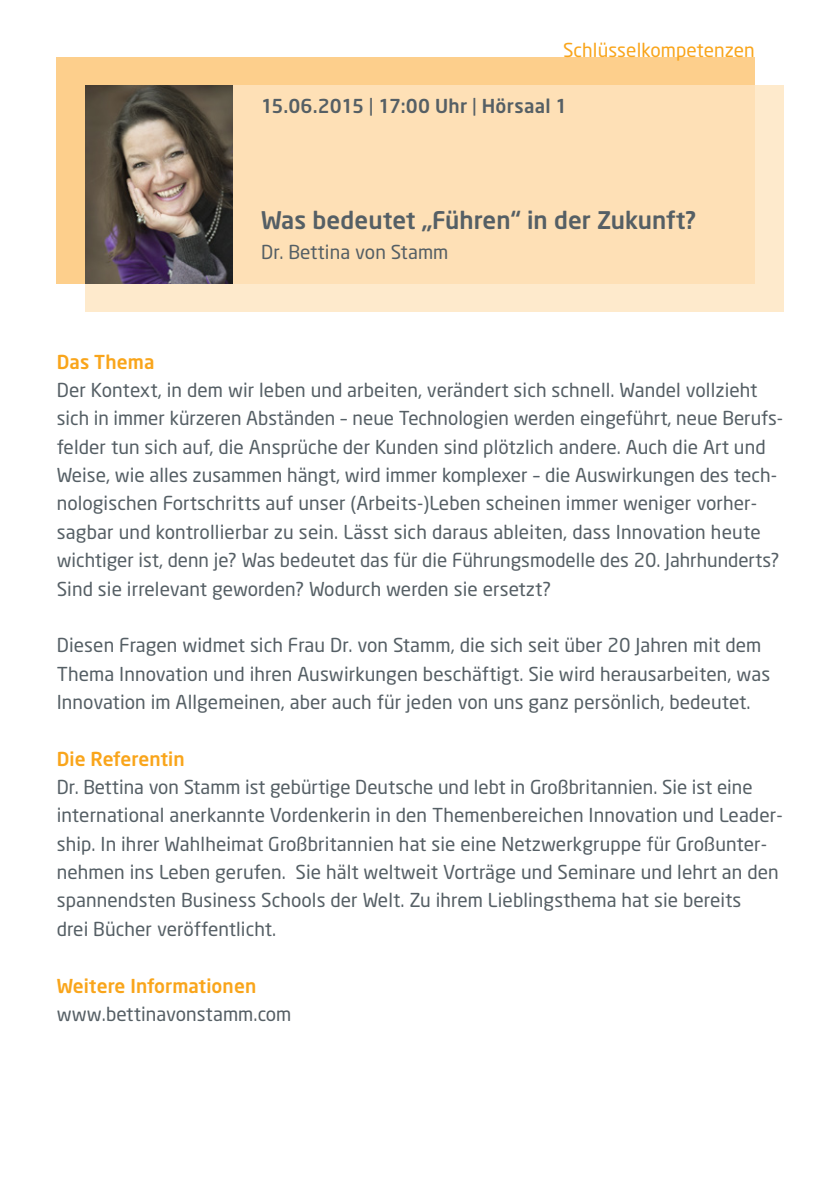
<style>
.page{position:relative;width:840px;height:1191px;background:#fff}
.page>*{position:absolute;margin:0;border:0;box-sizing:border-box;transform-origin:0 0}
.Headline_innen{font:500 24px "Neo Sans";letter-spacing:.005em;color:#555f65}
.Copy{font:19px/28.4px "Neo Sans";letter-spacing:.005em;color:#555f65}
.Copy-2{font:500 19px "Neo Sans";letter-spacing:.005em;color:#f9a51b}
.Copy-3{font:500 19px "Neo Sans";letter-spacing:.015em;color:#555f65}
.Copy-4{font:19px "Neo Sans";letter-spacing:.005em;color:#f9a51b}
.Headline_innen-2{font:19px "Neo Sans";letter-spacing:.005em;color:#555f65}
.s1{font-weight:400}
</style>
<div class="page">
<div style="left:57px;top:57px;width:697px;height:226px;background:#fdcf8c"></div>
<div style="left:85px;top:85px;width:697px;height:227px;background:#feeacc"></div>
<div style="left:85px;top:85px;width:669px;height:198px;background:#fee0b6"></div>
<img style="left:85px;top:85px;width:147px;height:198px">
<p class="Copy-4" style="left:562px;top:38px;width:193px">Schlüsselkompetenzen</p>
<p class="Copy-3" style="left:261px;top:94px;width:308px">15.06.2015 <span class="s1">|</span> 17:00 Uhr <span class="s1">|</span> Hörsaal 1</p>
<p class="Headline_innen" style="left:261px;top:204px;width:436px">Was bedeutet „Führen“ in der Zukunft?</p>
<p class="Headline_innen-2" style="left:261px;top:240px;width:189px">Dr. Bettina von Stamm</p>
<p class="Copy-2" style="left:57px;top:350px;width:99px">Das Thema</p>
<p class="Copy" style="left:57px;top:375px;width:727px">Der Kontext, in dem wir leben und arbeiten, verändert sich schnell. Wandel vollzieht sich in immer kürzeren Abständen – neue Technologien werden eingeführt, neue Berufs&shy;felder tun sich auf, die Ansprüche der Kunden sind plötzlich andere. Auch die Art und Weise, wie alles zusammen hängt, wird immer komplexer – die Auswirkungen des tech&shy;nologischen Fortschritts auf unser (Arbeits-)Leben scheinen immer weniger vorher&shy;sagbar und kontrollierbar zu sein. Lässt sich daraus ableiten, dass Innovation heute wichtiger ist, denn je? Was bedeutet das für die Führungsmodelle des 20. Jahrhunderts?<br>Sind sie irrelevant geworden? Wodurch werden sie ersetzt?</p>
<p class="Copy" style="left:57px;top:631px;width:714px">Diesen Fragen widmet sich Frau Dr. von Stamm, die sich seit über 20 Jahren mit dem<br>Thema Innovation und ihren Auswirkungen beschäftigt. Sie wird herausarbeiten, was<br>Innovation im Allgemeinen, aber auch für jeden von uns ganz persönlich, bedeutet.</p>
<p class="Copy-2" style="left:57px;top:746px;width:129px">Die Referentin</p>
<p class="Copy" style="left:57px;top:772px;width:725px">Dr. Bettina von Stamm ist gebürtige Deutsche und lebt in Großbritannien. Sie ist eine international anerkannte Vordenkerin in den Themenbereichen Innovation und Leader&shy;ship. In ihrer Wahlheimat Großbritannien hat sie eine Netzwerkgruppe für Großunter&shy;nehmen ins Leben gerufen. Sie hält weltweit Vorträge und Seminare und lehrt an den spannendsten Business Schools der Welt. Zu ihrem Lieblingsthema hat sie bereits<br>drei Bücher veröffentlicht.</p>
<p class="Copy-2" style="left:57px;top:973px;width:201px">Weitere Informationen</p>
<p class="Copy" style="left:57px;top:999px;width:236px">www.bettinavonstamm.com</p>
</div>
